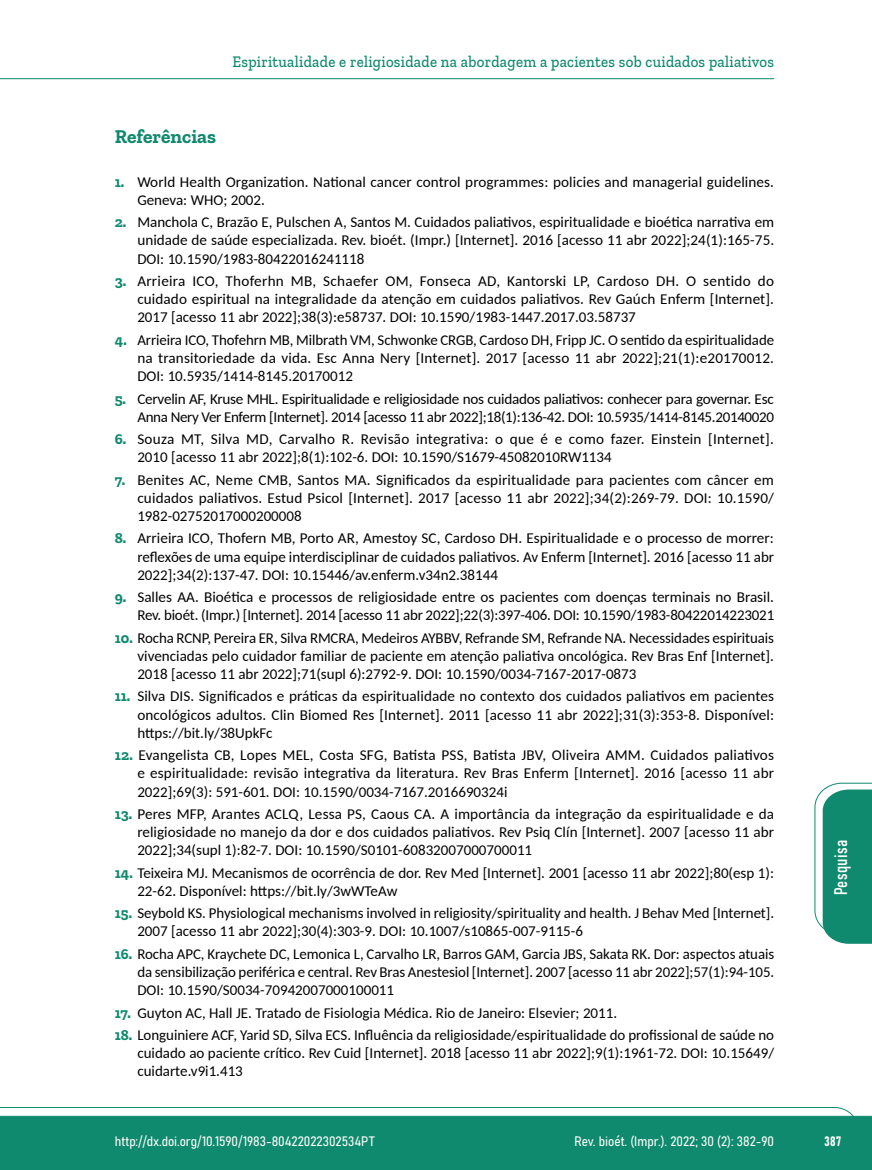
<style>
.page{position:relative;width:872px;height:1170px;background:#fff}
.page>*{position:absolute;margin:0;border:0;box-sizing:border-box;transform-origin:0 0}
.t1{font:700 19.5px "Zilla Slab";color:#108a6e}
.t2{font:18px "Bahnschrift";letter-spacing:.02em;color:#fff}
.t3{font:500 16.5px "Zilla Slab";letter-spacing:.02em;color:#108a6e;scale:.9 1}
.t4{font:15px/18.1px "Carlito";color:#000;text-align:justify}
.t5{font:15px/18.1px "Carlito";letter-spacing:-.02em;color:#000;text-align:right}
.t6{font:13.5px "Bahnschrift";color:#fff}
.s1{font-family:"Zilla Slab";font-weight:700;color:#108a6e}
</style>
<div class="page">
<svg style="left:0;top:1107px;width:859px;height:62px;background:#2e9880"></svg>
<hr style="left:0;top:78px;width:774px;height:1px;background:#108a6e">
<svg style="left:814px;top:782px;width:58px;height:161px"></svg>
<p class="t3" style="left:232px;top:53px;width:603px">Espiritualidade e religiosidade na abordagem a pacientes sob cuidados paliativos</p>
<h1 class="t1" style="left:115px;top:125px;width:103px">Referências</h1>
<p class="t4" style="left:137px;top:172px;width:638px;text-indent:-22px"><span class="s1">1.</span> World Health Organization. National cancer control programmes: policies and managerial guidelines.<br>Geneva: WHO; 2002.</p>
<p class="t4" style="left:137px;top:212px;width:638px;text-indent:-22px"><span class="s1">2.</span> Manchola C, Brazão E, Pulschen A, Santos M. Cuidados paliativos, espiritualidade e bioética narrativa em unidade de saúde especializada. Rev. bioét. (Impr.) [Internet]. 2016 [acesso 11 abr 2022];24(1):165-75.<br>DOI: 10.1590/1983-80422016241118</p>
<p class="t4" style="left:137px;top:271px;width:638px;text-indent:-22px"><span class="s1">3.</span> Arrieira ICO, Thoferhn MB, Schaefer OM, Fonseca AD, Kantorski LP, Cardoso DH. O sentido do cuidado espiritual na integralidade da atenção em cuidados paliativos. Rev Gaúch Enferm [Internet].<br>2017 [acesso 11 abr 2022];38(3):e58737. DOI: 10.1590/1983-1447.2017.03.58737</p>
<p class="t4" style="left:137px;top:330px;width:638px;text-indent:-22px"><span class="s1">4.</span> Arrieira ICO, Thofehrn MB, Milbrath VM, Schwonke CRGB, Cardoso DH, Fripp JC. O sentido da espiritualidade na transitoriedade da vida. Esc Anna Nery [Internet]. 2017 [acesso 11 abr 2022];21(1):e20170012.<br>DOI: 10.5935/1414-8145.20170012</p>
<p class="t5" style="left:115px;top:389px;width:661px"><span class="s1">5.</span> Cervelin AF, Kruse MHL. Espiritualidade e religiosidade nos cuidados paliativos: conhecer para governar. Esc<br>Anna Nery Ver Enferm [Internet]. 2014 [acesso 11 abr 2022];18(1):136-42. DOI: 10.5935/1414-8145.20140020</p>
<p class="t4" style="left:137px;top:429px;width:638px;text-indent:-22px"><span class="s1">6.</span> Souza MT, Silva MD, Carvalho R. Revisão integrativa: o que é e como fazer. Einstein [Internet].<br>2010 [acesso 11 abr 2022];8(1):102-6. DOI: 10.1590/S1679-45082010RW1134</p>
<p class="t4" style="left:137px;top:470px;width:638px;text-indent:-22px"><span class="s1">7.</span> Benites AC, Neme CMB, Santos MA. Significados da espiritualidade para pacientes com câncer em cuidados paliativos. Estud Psicol [Internet]. 2017 [acesso 11 abr 2022];34(2):269-79. DOI: 10.1590/ 1982-02752017000200008</p>
<p class="t4" style="left:137px;top:528px;width:638px;text-indent:-22px"><span class="s1">8.</span> Arrieira ICO, Thofern MB, Porto AR, Amestoy SC, Cardoso DH. Espiritualidade e o processo de morrer: reflexões de uma equipe interdisciplinar de cuidados paliativos. Av Enferm [Internet]. 2016 [acesso 11 abr 2022];34(2):137-47. DOI: 10.15446/av.enferm.v34n2.38144</p>
<p class="t4" style="left:115px;top:587px;width:661px;text-align:right"><span class="s1">9.</span> Salles AA. Bioética e processos de religiosidade entre os pacientes com doenças terminais no Brasil.<br>Rev. bioét. (Impr.) [Internet]. 2014 [acesso 11 abr 2022];22(3):397-406. DOI: 10.1590/1983-80422014223021</p>
<p class="t4" style="left:137px;top:628px;width:638px;text-indent:-22px"><span class="s1">10.</span> Rocha RCNP, Pereira ER, Silva RMCRA, Medeiros AYBBV, Refrande SM, Refrande NA. Necessidades espirituais vivenciadas pelo cuidador familiar de paciente em atenção paliativa oncológica. Rev Bras Enf [Internet].<br>2018 [acesso 11 abr 2022];71(supl 6):2792-9. DOI: 10.1590/0034-7167-2017-0873</p>
<p class="t4" style="left:137px;top:686px;width:638px;text-indent:-22px"><span class="s1">11.</span> Silva DIS. Significados e práticas da espiritualidade no contexto dos cuidados paliativos em pacientes oncológicos adultos. Clin Biomed Res [Internet]. 2011 [acesso 11 abr 2022];31(3):353-8. Disponível: https://bit.ly/38UpkFc</p>
<p class="t4" style="left:137px;top:745px;width:638px;text-indent:-22px"><span class="s1">12.</span> Evangelista CB, Lopes MEL, Costa SFG, Batista PSS, Batista JBV, Oliveira AMM. Cuidados paliativos e espiritualidade: revisão integrativa da literatura. Rev Bras Enferm [Internet]. 2016 [acesso 11 abr 2022];69(3): 591-601. DOI: 10.1590/0034-7167.2016690324i</p>
<p class="t4" style="left:137px;top:804px;width:638px;text-indent:-22px"><span class="s1">13.</span> Peres MFP, Arantes ACLQ, Lessa PS, Caous CA. A importância da integração da espiritualidade e da religiosidade no manejo da dor e dos cuidados paliativos. Rev Psiq Clín [Internet]. 2007 [acesso 11 abr 2022];34(supl 1):82-7. DOI: 10.1590/S0101-60832007000700011</p>
<p class="t4" style="left:137px;top:862px;width:638px;text-indent:-22px"><span class="s1">14.</span> Teixeira MJ. Mecanismos de ocorrência de dor. Rev Med [Internet]. 2001 [acesso 11 abr 2022];80(esp 1):<br>22-62. Disponível: https://bit.ly/3wWTeAw</p>
<p class="t4" style="left:137px;top:903px;width:638px;text-indent:-22px"><span class="s1">15.</span> Seybold KS. Physiological mechanisms involved in religiosity/spirituality and health. J Behav Med [Internet].<br>2007 [acesso 11 abr 2022];30(4):303-9. DOI: 10.1007/s10865-007-9115-6</p>
<p class="t4" style="left:137px;top:944px;width:638px;text-indent:-22px"><span class="s1">16.</span> Rocha APC, Kraychete DC, Lemonica L, Carvalho LR, Barros GAM, Garcia JBS, Sakata RK. Dor: aspectos atuais da sensibilização periférica e central. Rev Bras Anestesiol [Internet]. 2007 [acesso 11 abr 2022];57(1):94-105.<br>DOI: 10.1590/S0034-70942007000100011</p>
<p class="t4" style="left:115px;top:1002px;width:504px"><span class="s1">17.</span> Guyton AC, Hall JE. Tratado de Fisiologia Médica. Rio de Janeiro: Elsevier; 2011.</p>
<p class="t4" style="left:137px;top:1025px;width:638px;text-indent:-22px"><span class="s1">18.</span> Longuiniere ACF, Yarid SD, Silva ECS. Influência da religiosidade/espiritualidade do profissional de saúde no cuidado ao paciente crítico. Rev Cuid [Internet]. 2018 [acesso 11 abr 2022];9(1):1961-72. DOI: 10.15649/ cuidarte.v9i1.413</p>
<p class="t2" style="left:827px;top:895px;width:57px;rotate:-90deg">Pesquisa</p>
<p class="t6" style="left:115px;top:1131px;width:261px">http://dx.doi.org/10.1590/1983-80422022302534PT</p>
<p class="t6" style="left:574px;top:1131px;width:201px">Rev. bioét. (Impr.). 2022; 30 (2): 382-90</p>
<p class="t6" style="left:824px;top:1130px;width:18px">387</p>
</div>
